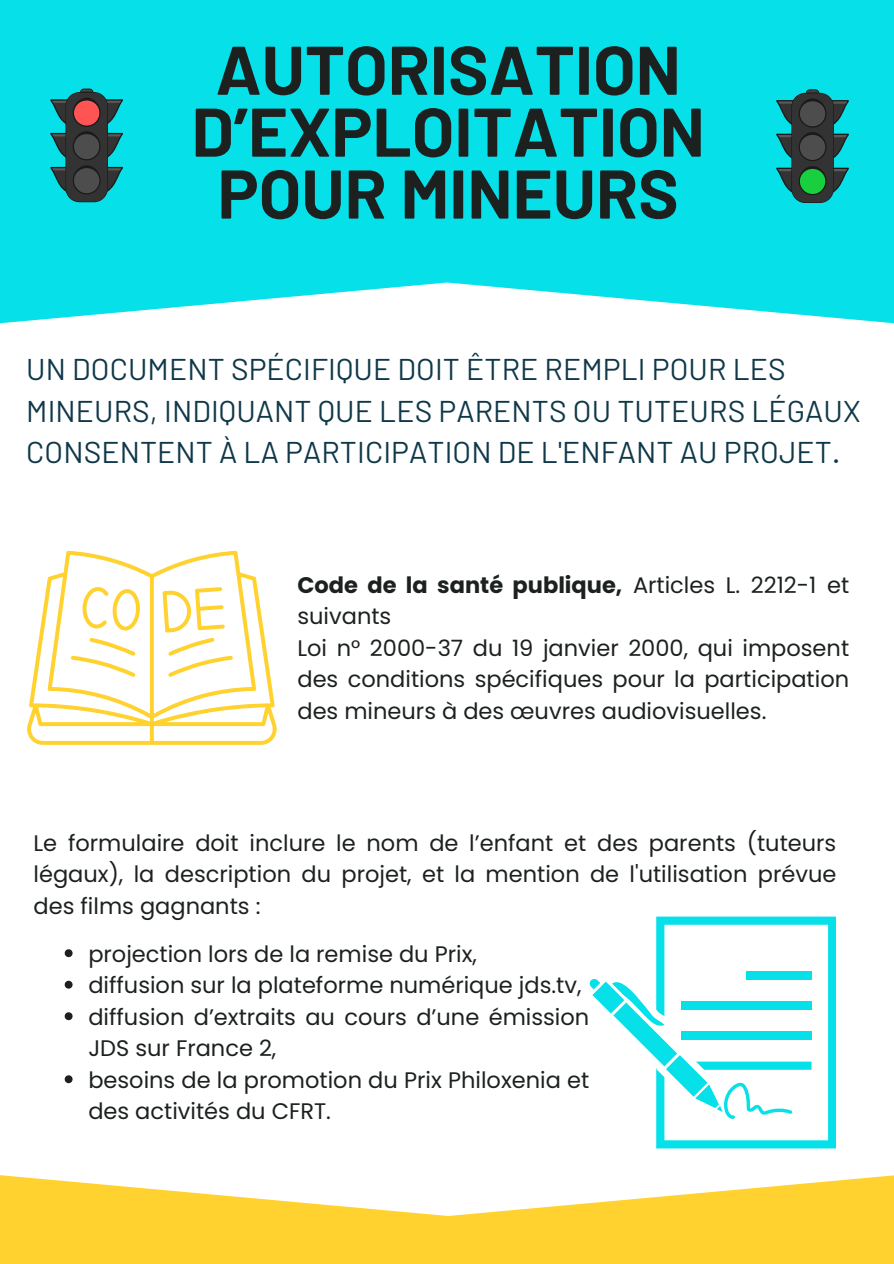
<style>
.page{position:relative;width:894px;height:1264px;background:#fff}
.page>*{position:absolute;margin:0;border:0;box-sizing:border-box;transform-origin:0 0}
.t1{font:700 68.7px/61.8px "Barlow";color:#1c2120;text-align:center}
.t2{font:30px/41.7px "Barlow";letter-spacing:.005em;color:#0f3849}
.t3{font:22.5px/31.5px "Poppins";color:#1c2120}
.s1{font-weight:700}
</style>
<div class="page">
<svg style="left:0;top:1175px;width:893px;height:88px;fill:#ffd230"></svg>
<svg style="left:0;top:0;width:893px;height:324px;background:#16e2ea"></svg>
<svg style="left:27px;top:550px;width:250px;height:195px"></svg>
<svg style="left:589px;top:916px;width:246px;height:232px"></svg>
<svg style="left:65px;top:949px;width:8px;height:8px"></svg>
<svg style="left:65px;top:980px;width:8px;height:8px"></svg>
<svg style="left:65px;top:1012px;width:8px;height:8px"></svg>
<svg style="left:65px;top:1075px;width:8px;height:8px"></svg>
<svg style="left:50px;top:89px;width:73px;height:113px;background:#33686b"></svg>
<svg style="left:775px;top:89px;width:73px;height:114px;background:#24706a"></svg>
<h1 class="t1" style="left:191px;top:36px;width:514px">AUTORISATION<br>D’EXPLOITATION<br>POUR MINEURS</h1>
<p class="t2" style="left:26px;top:347px;width:835px">UN DOCUMENT SPÉCIFIQUE DOIT ÊTRE REMPLI POUR LES<br>MINEURS, INDIQUANT QUE LES PARENTS OU TUTEURS LÉGAUX<br>CONSENTENT À LA PARTICIPATION DE L'ENFANT AU PROJET.</p>
<p class="t3" style="left:297px;top:569px;width:553px"><span class="s1">Code de la santé publique,</span> Articles L. 2212-1 et suivants</p>
<p class="t3" style="left:297px;top:632px;width:553px;text-align:justify">Loi n° 2000-37 du 19 janvier 2000, qui imposent des conditions spécifiques pour la participation des mineurs à des œuvres audiovisuelles.</p>
<p class="t3" style="left:34px;top:826px;width:804px;text-align:justify">Le formulaire doit inclure le nom de l’enfant et des parents (tuteurs légaux), la description du projet, et la mention de l'utilisation prévue des films gagnants :</p>
<p class="t3" style="left:88px;top:938px;width:390px">projection lors de la remise du Prix,</p>
<p class="t3" style="left:88px;top:969px;width:494px">diffusion sur la plateforme numérique jds.tv,</p>
<p class="t3" style="left:88px;top:1001px;width:502px">diffusion d’extraits au cours d’une émission<br>JDS sur France 2,</p>
<p class="t3" style="left:88px;top:1064px;width:502px">besoins de la promotion du Prix Philoxenia et des activités du CFRT.</p>
</div>
